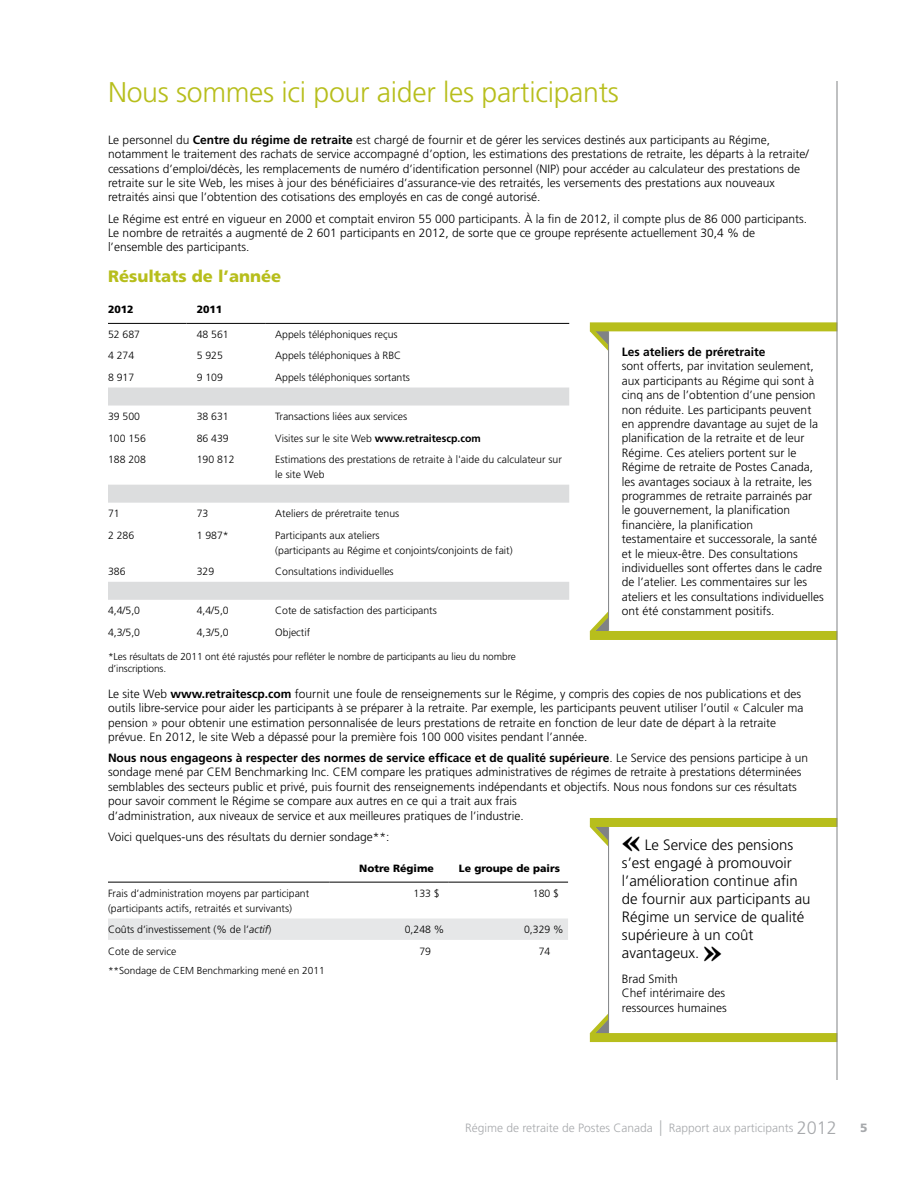
<style>
.page{position:relative;width:918px;height:1188px;background:#fff}
.page>*{position:absolute;margin:0;border:0;box-sizing:border-box;transform-origin:0 0}
.t1{font:700 37.5px "Times";color:#000}
.t2{font:300 28.5px "Frutiger";letter-spacing:-.01em;color:#b7be1c}
.t3{font:900 16.5px "Frutiger";color:#b7be1c}
.t4{font:300 15px/18px "Frutiger";color:#000}
.t5{font:300 12px/14.4px "Frutiger";color:#000}
.t6{font:700 12px "Frutiger LT Std";color:#000}
.t7{font:300 12px "Frutiger";color:#a7a9ac}
.t8{font:900 12px "Frutiger";color:#a7a9ac}
.t9{font:300 10.5px/15px "Frutiger";color:#000}
.t10{font:900 10.5px "Frutiger";color:#000}
.t11{font:300 10.2px/12.1px "Frutiger";letter-spacing:-.01em;color:#000}
.s1{font-family:"Frutiger LT Std";font-weight:700}
.s2{font-family:"Frutiger";font-weight:300}
.s3{font-family:"Frutiger LT Std";font-style:italic}
.s4{font-size:15.6px}
.s5{font-size:18px}
</style>
<div class="page">
<svg style="left:108px;top:388px;width:461px;height:212px"></svg>
<hr style="left:108px;top:323px;width:79px;height:1px;background:#000">
<hr style="left:187px;top:323px;width:78px;height:1px;background:#000">
<hr style="left:265px;top:323px;width:304px;height:1px;background:#000">
<div style="left:108px;top:919px;width:460px;height:21px;background:#e6e7e8"></div>
<hr style="left:108px;top:882px;width:221px;height:1px;background:#000">
<hr style="left:329px;top:882px;width:120px;height:1px;background:#000">
<hr style="left:449px;top:882px;width:119px;height:1px;background:#000">
<svg style="left:590px;top:331px;width:18px;height:20px"></svg>
<div style="left:590px;top:322px;width:247px;height:9px;background:#b7be1c"></div>
<svg style="left:590px;top:612px;width:18px;height:19px"></svg>
<div style="left:590px;top:631px;width:247px;height:9px;background:#b7be1c"></div>
<hr style="left:608px;top:331px;width:1px;height:300px;background:#808285">
<svg style="left:590px;top:827px;width:18px;height:19px"></svg>
<div style="left:590px;top:818px;width:247px;height:9px;background:#b7be1c"></div>
<svg style="left:590px;top:1014px;width:18px;height:19px"></svg>
<div style="left:590px;top:1033px;width:247px;height:9px;background:#b7be1c"></div>
<hr style="left:608px;top:827px;width:1px;height:206px;background:#808285">
<hr style="left:837px;top:81px;width:1px;height:999px;background:#808285">
<h2 class="t2" style="left:108px;top:76px;width:512px">Nous sommes ici pour aider les participants</h2>
<p class="t5" style="left:108px;top:133px;width:702px">Le personnel du <span class="s1">Centre du régime de retraite</span> est chargé de fournir et de gérer les services destinés aux participants au Régime, notamment le traitement des rachats de service accompagné d’option, les estimations des prestations de retraite, les départs à la retraite/ cessations d’emploi/décès, les remplacements de numéro d’identification personnel (NIP) pour accéder au calculateur des prestations de retraite sur le site Web, les mises à jour des bénéficiaires d’assurance-vie des retraités, les versements des prestations aux nouveaux retraités ainsi que l’obtention des cotisations des employés en cas de congé autorisé.</p>
<p class="t5" style="left:108px;top:211px;width:701px">Le Régime est entré en vigueur en 2000 et comptait environ 55 000 participants. À la fin de 2012, il compte plus de 86 000 participants.<br>Le nombre de retraités a augmenté de 2 601 participants en 2012, de sorte que ce groupe représente actuellement 30,4 % de l’ensemble des participants.</p>
<h3 class="t3" style="left:108px;top:266px;width:175px">Résultats de l’année</h3>
<p class="t10" style="left:108px;top:303px;width:27px">2012</p>
<p class="t10" style="left:197px;top:303px;width:27px">2011</p>
<p class="t9" style="left:108px;top:327px;width:34px">52 687</p>
<p class="t9" style="left:197px;top:327px;width:34px">48 561</p>
<p class="t9" style="left:275px;top:327px;width:124px">Appels téléphoniques reçus</p>
<p class="t9" style="left:108px;top:348px;width:28px">4 274</p>
<p class="t9" style="left:197px;top:348px;width:28px">5 925</p>
<p class="t9" style="left:275px;top:348px;width:128px">Appels téléphoniques à RBC</p>
<p class="t9" style="left:108px;top:370px;width:28px">8 917</p>
<p class="t9" style="left:197px;top:370px;width:28px">9 109</p>
<p class="t9" style="left:275px;top:370px;width:136px">Appels téléphoniques sortants</p>
<p class="t9" style="left:108px;top:409px;width:34px">39 500</p>
<p class="t9" style="left:197px;top:409px;width:34px">38 631</p>
<p class="t9" style="left:275px;top:409px;width:134px">Transactions liées aux services</p>
<p class="t9" style="left:108px;top:431px;width:39px">100 156</p>
<p class="t9" style="left:197px;top:431px;width:34px">86 439</p>
<p class="t9" style="left:275px;top:431px;width:207px">Visites sur le site Web <span class="s1">www.retraitescp.com</span></p>
<p class="t9" style="left:108px;top:452px;width:39px">188 208</p>
<p class="t9" style="left:197px;top:452px;width:39px">190 812</p>
<p class="t9" style="left:275px;top:452px;width:288px">Estimations des prestations de retraite à l'aide du calculateur sur le site Web</p>
<p class="t9" style="left:108px;top:506px;width:13px">71</p>
<p class="t9" style="left:197px;top:506px;width:13px">73</p>
<p class="t9" style="left:275px;top:506px;width:126px">Ateliers de préretraite tenus</p>
<p class="t9" style="left:108px;top:528px;width:28px">2 286</p>
<p class="t9" style="left:197px;top:528px;width:34px">1 987*</p>
<p class="t9" style="left:275px;top:528px;width:239px">Participants aux ateliers<br>(participants au Régime et conjoints/conjoints de fait)</p>
<p class="t9" style="left:108px;top:564px;width:19px">386</p>
<p class="t9" style="left:197px;top:564px;width:19px">329</p>
<p class="t9" style="left:275px;top:564px;width:120px">Consultations individuelles</p>
<p class="t9" style="left:108px;top:603px;width:34px">4,4/5,0</p>
<p class="t9" style="left:197px;top:603px;width:34px">4,4/5,0</p>
<p class="t9" style="left:275px;top:603px;width:163px">Cote de satisfaction des participants</p>
<p class="t9" style="left:108px;top:625px;width:34px">4,3/5,0</p>
<p class="t9" style="left:197px;top:625px;width:34px">4,3/5,0</p>
<p class="t9" style="left:275px;top:625px;width:36px">Objectif</p>
<p class="t11" style="left:108px;top:651px;width:409px">*Les résultats de 2011 ont été rajustés pour refléter le nombre de participants au lieu du nombre d’inscriptions.</p>
<p class="t5" style="left:108px;top:687px;width:697px">Le site Web <span class="s1">www.retraitescp.com</span> fournit une foule de renseignements sur le Régime, y compris des copies de nos publications et des outils libre-service pour aider les participants à se préparer à la retraite. Par exemple, les participants peuvent utiliser l’outil « Calculer ma pension » pour obtenir une estimation personnalisée de leurs prestations de retraite en fonction de leur date de départ à la retraite prévue. En 2012, le site Web a dépassé pour la première fois 100 000 visites pendant l’année.</p>
<p class="t6" style="left:108px;top:751px;width:702px">Nous nous engageons à respecter des normes de service efficace et de qualité supérieure<span class="s2">. Le Service des pensions participe à un</span></p>
<p class="t5" style="left:108px;top:765px;width:695px">sondage mené par CEM Benchmarking Inc. CEM compare les pratiques administratives de régimes de retraite à prestations déterminées semblables des secteurs public et privé, puis fournit des renseignements indépendants et objectifs. Nous nous fondons sur ces résultats pour savoir comment le Régime se compare aux autres en ce qui a trait aux frais<br>d’administration, aux niveaux de service et aux meilleures pratiques de l’industrie.</p>
<p class="t5" style="left:108px;top:830px;width:283px">Voici quelques-uns des résultats du dernier sondage**:</p>
<p class="t10" style="left:359px;top:862px;width:76px">Notre Régime</p>
<p class="t10" style="left:459px;top:862px;width:103px">Le groupe de pairs</p>
<p class="t9" style="left:108px;top:886px;width:203px">Frais d’administration moyens par participant (participants actifs, retraités et survivants)</p>
<p class="t9" style="left:414px;top:886px;width:28px">133 $</p>
<p class="t9" style="left:533px;top:886px;width:28px">180 $</p>
<p class="t9" style="left:108px;top:922px;width:165px">Coûts d’investissement (% de l’<span class="s3">actif</span>)</p>
<p class="t9" style="left:405px;top:922px;width:41px">0,248 %</p>
<p class="t9" style="left:524px;top:922px;width:41px">0,329 %</p>
<p class="t9" style="left:108px;top:944px;width:70px">Cote de service</p>
<p class="t9" style="left:419px;top:944px;width:13px">79</p>
<p class="t9" style="left:539px;top:944px;width:13px">74</p>
<p class="t11" style="left:108px;top:965px;width:218px">**Sondage de CEM Benchmarking mené en 2011</p>
<p class="t6" style="left:622px;top:345px;width:145px">Les ateliers de préretraite</p>
<p class="t5" style="left:622px;top:359px;width:203px">sont offerts, par invitation seulement, aux participants au Régime qui sont à cinq ans de l’obtention d’une pension non réduite. Les participants peuvent en apprendre davantage au sujet de la planification de la retraite et de leur Régime. Ces ateliers portent sur le Régime de retraite de Postes Canada, les avantages sociaux à la retraite, les programmes de retraite parrainés par<br>le gouvernement, la planification financière, la planification testamentaire et successorale, la santé et le mieux-être. Des consultations individuelles sont offertes dans le cadre de l’atelier. Les commentaires sur les ateliers et les consultations individuelles ont été constamment positifs.</p>
<h1 class="t1" style="left:622px;top:805px;width:20px">«</h1>
<p class="t4" style="left:622px;top:836px;width:190px;text-indent:23px">Le Service des pensions s’est engagé à promouvoir l’amélioration continue afin de fournir aux participants au<br>Régime un service de qualité supérieure à un coût avantageux.</p>
<h1 class="t1" style="left:704px;top:914px;width:20px">»</h1>
<p class="t5" style="left:622px;top:972px;width:106px">Brad Smith<br>Chef intérimaire des ressources humaines</p>
<p class="t7" style="left:465px;top:1121px;width:373px">Régime de retraite de Postes Canada <span class="s4">|</span> Rapport aux participants <span class="s5">2012</span></p>
<p class="t8" style="left:860px;top:1120px;width:9px">5</p>
</div>
